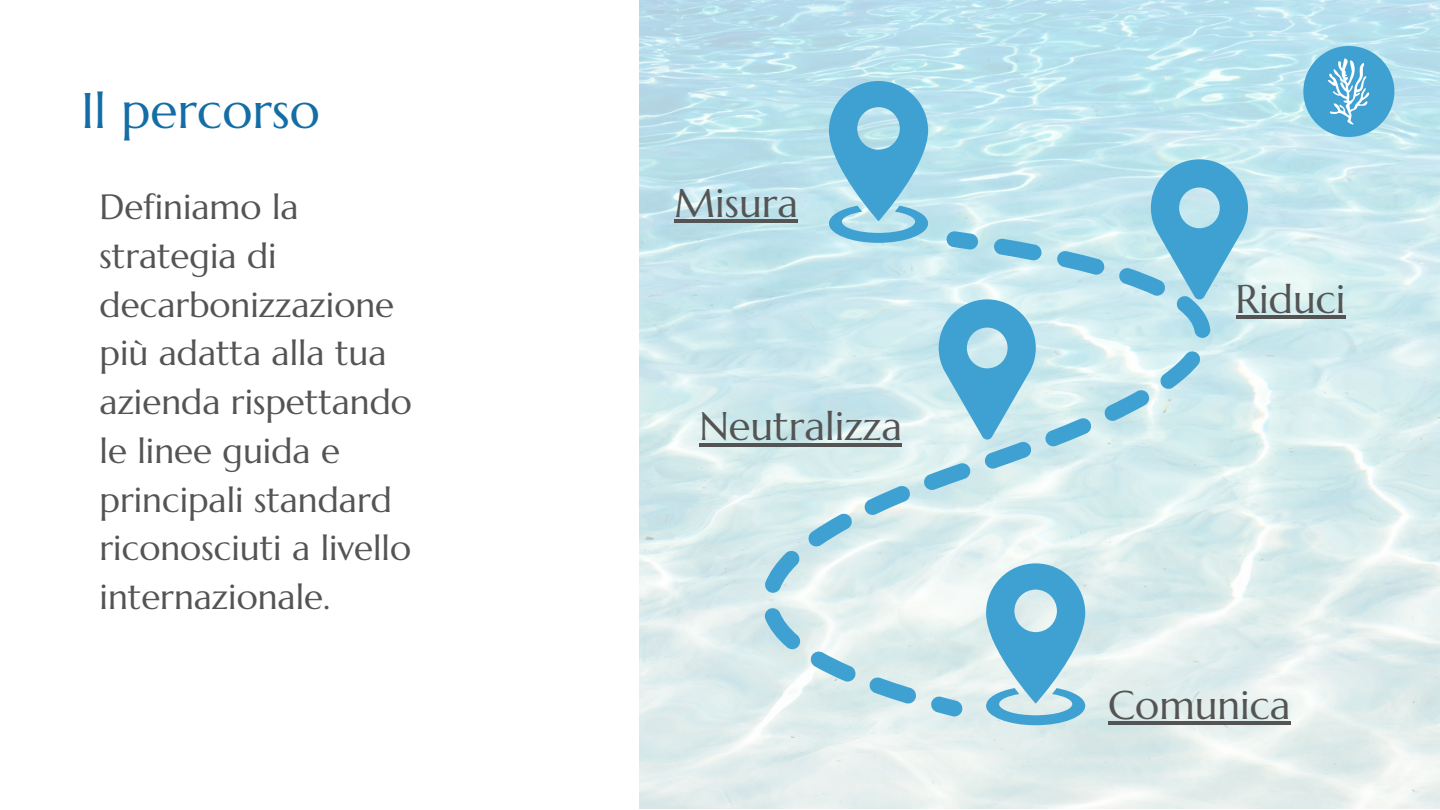
<style>
.page{position:relative;width:1440px;height:810px;background:#fff}
.page>*{position:absolute;margin:0;border:0;box-sizing:border-box;transform-origin:0 0}
.t1{font:50px "Marcellus";color:#146ea5}
.t2{font:40px "Marcellus";color:#545454}
.t3{font:35px/48.8px "Marcellus";color:#545454}
</style>
<div class="page">
<img style="left:640px;top:0;width:800px;height:808px">
<svg style="left:829px;top:81px;width:99px;height:162px;background:#73bcdd"></svg>
<svg style="left:986px;top:563px;width:99px;height:162px;background:#81c0dd"></svg>
<svg style="left:946px;top:231px;width:33px;height:19px"></svg>
<svg style="left:764px;top:607px;width:37px;height:42px;background:#90c7de"></svg>
<svg style="left:864px;top:485px;width:47px;height:30px"></svg>
<svg style="left:807px;top:513px;width:46px;height:33px;background:#91c9e0"></svg>
<svg style="left:810px;top:650px;width:47px;height:32px"></svg>
<svg style="left:993px;top:238px;width:49px;height:22px"></svg>
<svg style="left:764px;top:550px;width:36px;height:43px;background:#92c8df"></svg>
<svg style="left:1159px;top:350px;width:42px;height:39px;background:#94cce3"></svg>
<svg style="left:1056px;top:250px;width:49px;height:25px"></svg>
<svg style="left:869px;top:676px;width:48px;height:27px"></svg>
<svg style="left:1104px;top:389px;width:46px;height:32px"></svg>
<svg style="left:1044px;top:417px;width:48px;height:29px"></svg>
<svg style="left:930px;top:696px;width:33px;height:20px"></svg>
<svg style="left:1118px;top:159px;width:130px;height:179px;background:#93cce3"></svg>
<hr style="left:699px;top:443px;width:203px;height:3px;background:#545454">
<svg style="left:923px;top:299px;width:113px;height:191px;background:#96cde2"></svg>
<hr style="left:675px;top:219px;width:123px;height:4px;background:#545454">
<hr style="left:1236px;top:315px;width:110px;height:4px;background:#545454">
<hr style="left:1108px;top:721px;width:183px;height:4px;background:#545454">
<img style="left:1301px;top:44px;width:95px;height:95px">
<p class="t1" style="left:81px;top:79px;width:240px">Il percorso</p>
<p class="t3" style="left:100px;top:182px;width:314px">Definiamo la strategia di decarbonizzazione più adatta alla tua azienda rispettando le linee guida e principali standard riconosciuti a livello internazionale.</p>
<p class="t2" style="left:675px;top:178px;width:125px">Misura</p>
<h1 class="t2" style="left:699px;top:401px;width:204px">Neutralizza</h1>
<p class="t2" style="left:1236px;top:274px;width:111px">Riduci</p>
<p class="t2" style="left:1108px;top:680px;width:184px">Comunica</p>
</div>
